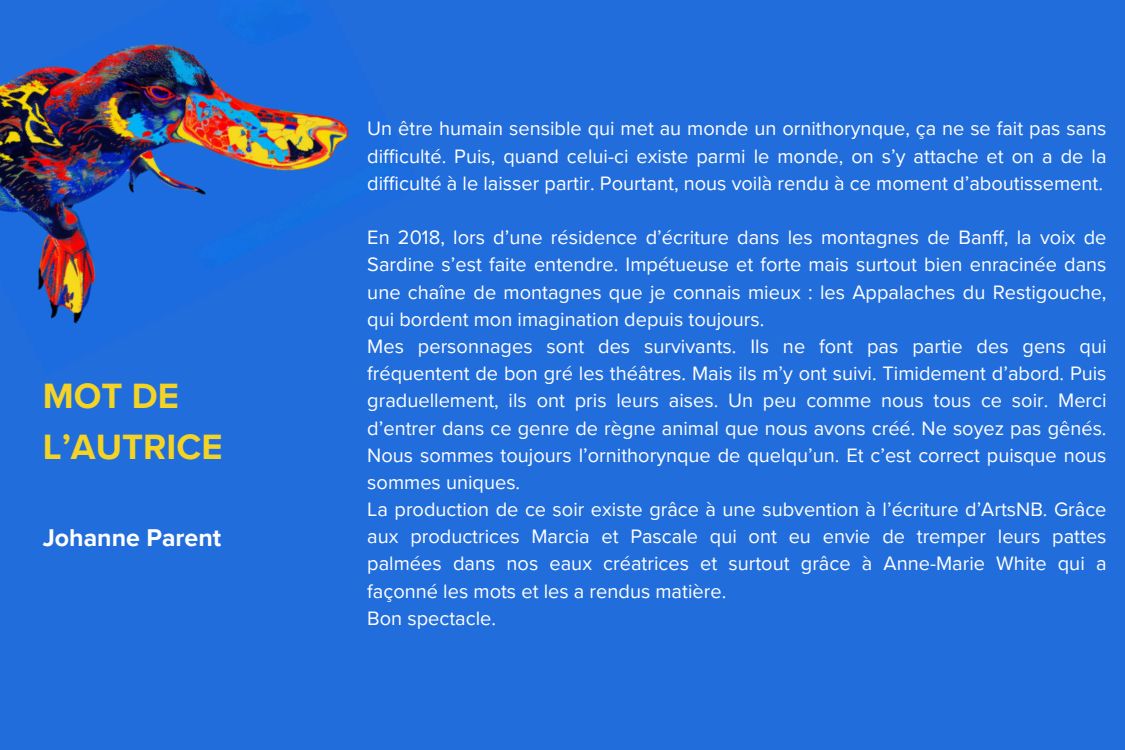
<style>
.page{position:relative;width:1125px;height:750px;background:#216ddc}
.page>*{position:absolute;margin:0;border:0;box-sizing:border-box;transform-origin:0 0}
.t1{font:700 36.25px/50.6px "Proxima Nova";color:#f3d426}
.t2{font:700 25px "Proxima Nova";color:#fff}
.t3{font:20px/27.2px "Proxima Nova";color:#fff;text-align:justify}
</style>
<div class="page">
<img style="left:0;top:0;width:393px;height:324px">
<p class="t1" style="left:43px;top:371px;width:181px">MOT DE<br>L’AUTRICE</p>
<h2 class="t2" style="left:43px;top:523px;width:180px">Johanne Parent</h2>
<p class="t3" style="left:367px;top:116px;width:741px">Un être humain sensible qui met au monde un ornithorynque, ça ne se fait pas sans difficulté. Puis, quand celui-ci existe parmi le monde, on s’y attache et on a de la difficulté à le laisser partir. Pourtant, nous voilà rendu à ce moment d’aboutissement.</p>
<p class="t3" style="left:367px;top:224px;width:741px">En 2018, lors d’une résidence d’écriture dans les montagnes de Banff, la voix de Sardine s’est faite entendre. Impétueuse et forte mais surtout bien enracinée dans une chaîne de montagnes que je connais mieux : les Appalaches du Restigouche, qui bordent mon imagination depuis toujours.</p>
<p class="t3" style="left:367px;top:333px;width:741px">Mes personnages sont des survivants. Ils ne font pas partie des gens qui fréquentent de bon gré les théâtres. Mais ils m’y ont suivi. Timidement d’abord. Puis graduellement, ils ont pris leurs aises. Un peu comme nous tous ce soir. Merci d’entrer dans ce genre de règne animal que nous avons créé. Ne soyez pas gênés.<br>Nous sommes toujours l’ornithorynque de quelqu’un. Et c’est correct puisque nous sommes uniques.</p>
<p class="t3" style="left:367px;top:496px;width:741px">La production de ce soir existe grâce à une subvention à l’écriture d’ArtsNB. Grâce aux productrices Marcia et Pascale qui ont eu envie de tremper leurs pattes palmées dans nos eaux créatrices et surtout grâce à Anne-Marie White qui a façonné les mots et les a rendus matière.</p>
<h1 class="t3" style="left:367px;top:605px;width:130px">Bon spectacle.</h1>
</div>
